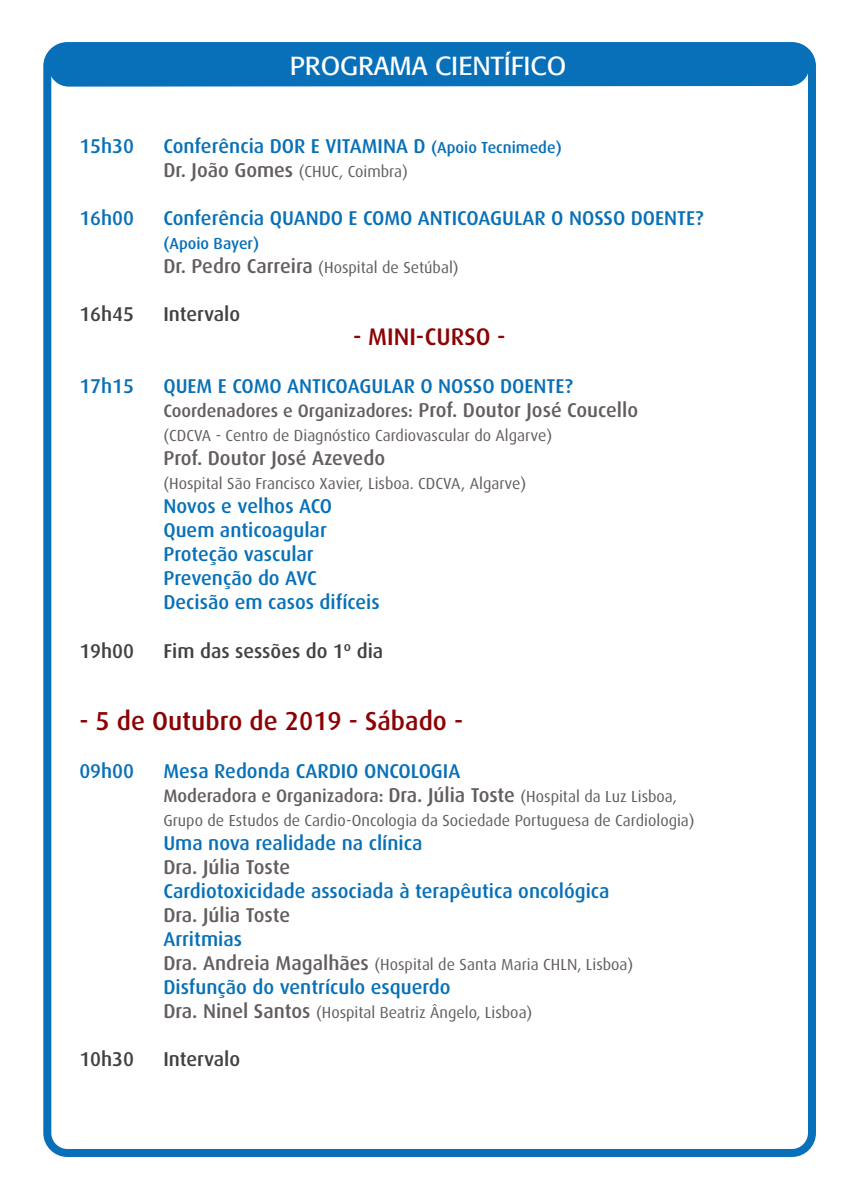
<style>
.page{position:relative;width:843px;height:1191px;background:#fff}
.page>*{position:absolute;margin:0;border:0;box-sizing:border-box;transform-origin:0 0}
.t1{font:500 26px "Dax";color:#8b0304}
.t2{font:26px "Formata";color:#fff}
.t3{font:500 24px "Dax";color:#8b0304}
.t4{font:500 20px/24px "Dax";color:#0770b8}
.t5{font:500 20px "Dax";color:#414042}
.t6{font:500 20px "Dax";color:#635d5d}
.t7{font:500 18px "Dax";color:#635d5d}
.t8{font:16px/24px "Dax";color:#635d5d}
.s1{font-size:16px}
.s2{font-weight:500;font-size:20px}
.s3{font-weight:500;color:#0770b8}
.s4{font-size:20px}
.s5{font-weight:400;font-size:16px}
</style>
<div class="page">
<div style="left:43px;top:42px;width:773px;height:1115px;border:8px solid #0770b8;border-radius:20px"></div>
<div style="left:49px;top:43px;width:760px;height:44px;background:#0770b8"></div>
<h1 class="t2" style="left:290px;top:50px;width:278px">PROGRAMA CIENTÍFICO</h1>
<p class="t4" style="left:79px;top:134px;width:56px">15h30</p>
<p class="t4" style="left:163px;top:134px;width:400px">Conferência DOR E VITAMINA D <span class="s1">(Apoio Tecnimede)</span></p>
<p class="t8" style="left:163px;top:160px;width:246px"><span class="s2">Dr. João Gomes</span> (CHUC, Coimbra)</p>
<p class="t4" style="left:79px;top:206px;width:56px">16h00</p>
<p class="t4" style="left:163px;top:206px;width:542px">Conferência QUANDO E COMO ANTICOAGULAR O NOSSO DOENTE?</p>
<p class="t8" style="left:163px;top:232px;width:297px"><span class="s3">(Apoio Bayer)<br></span><span class="s2">Dr. Pedro Carreira</span> (Hospital de Setúbal)</p>
<p class="t5" style="left:79px;top:303px;width:56px">16h45</p>
<p class="t5" style="left:163px;top:303px;width:78px">Intervalo</p>
<p class="t3" style="left:353px;top:324px;width:154px">- MINI-CURSO -</p>
<p class="t4" style="left:79px;top:374px;width:56px">17h15</p>
<p class="t4" style="left:163px;top:374px;width:411px">QUEM E COMO ANTICOAGULAR O NOSSO DOENTE?</p>
<p class="t7" style="left:163px;top:401px;width:476px">Coordenadores e Organizadores: <span class="s4">Prof. Doutor José Coucello</span></p>
<p class="t8" style="left:163px;top:424px;width:390px">(CDCVA - Centro de Diagnóstico Cardiovascular do Algarve)</p>
<p class="t6" style="left:163px;top:447px;width:223px">Prof. Doutor José Azevedo</p>
<p class="t8" style="left:163px;top:472px;width:364px">(Hospital São Francisco Xavier, Lisboa. CDCVA, Algarve)</p>
<p class="t4" style="left:163px;top:494px;width:218px">Novos e velhos ACO<br>Quem anticoagular<br>Proteção vascular<br>Prevenção do AVC<br>Decisão em casos difíceis</p>
<p class="t5" style="left:79px;top:639px;width:56px">19h00</p>
<p class="t5" style="left:163px;top:639px;width:221px">Fim das sessões do 1º dia</p>
<h1 class="t1" style="left:79px;top:706px;width:385px">- 5 de Outubro de 2019 - Sábado -</h1>
<p class="t4" style="left:79px;top:758px;width:56px">09h00</p>
<p class="t4" style="left:163px;top:758px;width:298px">Mesa Redonda CARDIO ONCOLOGIA</p>
<p class="t7" style="left:163px;top:785px;width:515px">Moderadora e Organizadora: <span class="s4">Dra. Júlia Toste</span> <span class="s5">(Hospital da Luz Lisboa,</span></p>
<p class="t8" style="left:163px;top:808px;width:533px">Grupo de Estudos de Cardio-Oncologia da Sociedade Portuguesa de Cardiologia)</p>
<p class="t4" style="left:163px;top:830px;width:260px">Uma nova realidade na clínica</p>
<p class="t6" style="left:163px;top:855px;width:128px">Dra. Júlia Toste</p>
<p class="t4" style="left:163px;top:878px;width:448px">Cardiotoxicidade associada à terapêutica oncológica</p>
<p class="t6" style="left:163px;top:903px;width:128px">Dra. Júlia Toste</p>
<p class="t4" style="left:163px;top:926px;width:80px">Arritmias</p>
<p class="t8" style="left:163px;top:952px;width:471px"><span class="s2">Dra. Andreia Magalhães</span> (Hospital de Santa Maria CHLN, Lisboa)</p>
<p class="t4" style="left:163px;top:974px;width:289px">Disfunção do ventrículo esquerdo</p>
<p class="t8" style="left:163px;top:1000px;width:370px"><span class="s2">Dra. Ninel Santos</span> (Hospital Beatriz Ângelo, Lisboa)</p>
<p class="t5" style="left:79px;top:1047px;width:56px">10h30</p>
<p class="t5" style="left:163px;top:1047px;width:78px">Intervalo</p>
</div>
